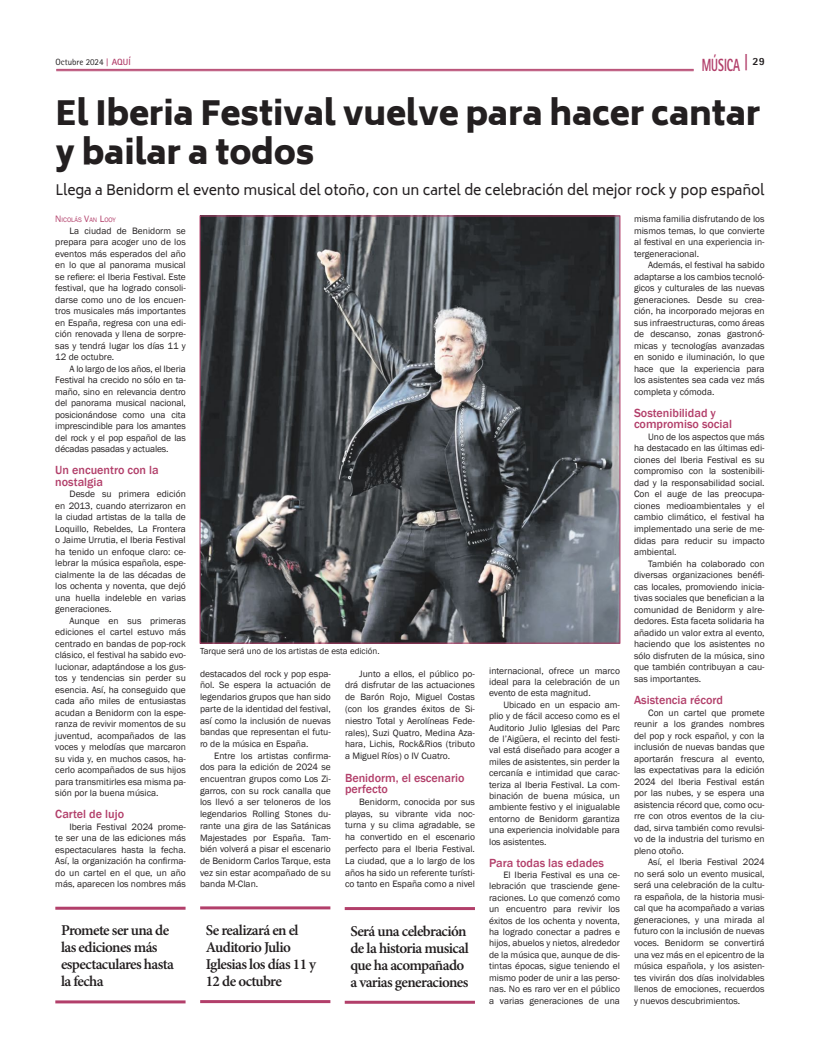
<style>
.page{position:relative;width:820px;height:1049px;background:#fff}
.page>*{position:absolute;margin:0;border:0;box-sizing:border-box;transform-origin:0 0}
.t1{font:900 33px/39.6px "Biryani";letter-spacing:-.01em;color:#231f20}
.t2{font:800 17.6px "Rotis Sans Serif Std";color:#b23f6a;scale:.64 1}
.t3{font:600 15px/17px "Minion Pro";letter-spacing:-.04em;color:#231f20}
.t4{font:14px "Biryani";letter-spacing:-.01em;color:#231f20}
.t5{font:500 12.1px/11.1px "Franklin Gothic";color:#b23f6a}
.t6{font:9.5px/11.5px "Franklin Gothic";color:#231f20;text-align:justify}
.t7{font:9px "Franklin Gothic";color:#231f20}
.t8{font:9px "Rotis Sans Serif Std";color:#231f20}
.t9{font:6.7px "Franklin Gothic";color:#b23f6a}
.s1{font-family:"Rotis Serif Std";font-weight:700;color:#b23f6a}
.s2{font-weight:700;color:#b23f6a}
.s3{font-size:18.2px}
.s4{font-size:9.5px}
</style>
<div class="page">
<img style="left:201px;top:217px;width:417px;height:425px">
<hr style="left:55px;top:907px;width:130px;height:3px;background:#b23f6a">
<hr style="left:55px;top:1000px;width:130px;height:3px;background:#b23f6a">
<hr style="left:200px;top:906px;width:130px;height:3px;background:#b23f6a">
<hr style="left:200px;top:1000px;width:130px;height:3px;background:#b23f6a">
<hr style="left:344px;top:907px;width:131px;height:3px;background:#b23f6a">
<hr style="left:344px;top:1001px;width:131px;height:3px;background:#b23f6a">
<hr style="left:56px;top:69px;width:637px;height:1px;background:#b23f6a">
<hr style="left:56px;top:71px;width:637px;height:1px;background:#b23f6a">
<p class="t8" style="left:55px;top:57px;width:77px">Octubre 2024 <span class="s1">|</span> <span class="s2">AQUÍ</span></p>
<h2 class="t2" style="left:701px;top:54px;width:100px">MÚSICA <span class="s3">|</span> <sup>29</sup></h2>
<h1 class="t1" style="left:55px;top:93px;width:706px">El Iberia Festival vuelve para hacer cantar y bailar a todos</h1>
<h3 class="t4" style="left:55px;top:182px;width:710px">Llega a Benidorm el evento musical del otoño, con un cartel de celebración del mejor rock y pop español</h3>
<p class="t9" style="left:55px;top:216px;width:62px"><span class="s4">N</span>ICOLÁS <span class="s4">V</span>AN <span class="s4">L</span>OOY</p>
<p class="t6" style="left:55px;top:225px;width:132px;text-indent:14px">La ciudad de Benidorm se prepara para acoger uno de los eventos más esperados del año en lo que al panorama musical se refiere: el Iberia Festival. Este festival, que ha logrado consoli&shy;darse como uno de los encuen&shy;tros musicales más importantes en España, regresa con una edi&shy;ción renovada y llena de sorpre&shy;sas y tendrá lugar los días 11 y 12 de octubre.</p>
<p class="t6" style="left:55px;top:363px;width:132px;text-indent:14px">A lo largo de los años, el Iberia Festival ha crecido no sólo en ta&shy;maño, sino en relevancia dentro del panorama musical nacional, posicionándose como una cita imprescindible para los amantes del rock y el pop español de las décadas pasadas y actuales.</p>
<p class="t5" style="left:55px;top:465px;width:105px">Un encuentro con la nostalgia</p>
<p class="t6" style="left:55px;top:488px;width:132px;text-indent:14px">Desde su primera edición en 2013, cuando aterrizaron en la ciudad artistas de la talla de Loquillo, Rebeldes, La Frontera o Jaime Urrutia, el Iberia Festival ha tenido un enfoque claro: ce&shy;lebrar la música española, espe&shy;cialmente la de las décadas de los ochenta y noventa, que dejó una huella indeleble en varias generaciones.</p>
<p class="t6" style="left:55px;top:615px;width:132px;text-indent:14px">Aunque en sus primeras ediciones el cartel estuvo más centrado en bandas de pop-rock clásico, el festival ha sabido evo&shy;lucionar, adaptándose a los gus&shy;tos y tendencias sin perder su esencia. Así, ha conseguido que cada año miles de entusiastas acudan a Benidorm con la espe&shy;ranza de revivir momentos de su juventud, acompañados de las voces y melodías que marcaron su vida y, en muchos casos, ha&shy;cerlo acompañados de sus hijos para transmitirles esa misma pa&shy;sión por la buena música.</p>
<p class="t5" style="left:55px;top:809px;width:70px">Cartel de lujo</p>
<p class="t6" style="left:55px;top:821px;width:132px;text-indent:14px">Iberia Festival 2024 prome&shy;te ser una de las ediciones más espectaculares hasta la fecha.<br>Así, la organización ha confirma&shy;do un cartel en el que, un año más, aparecen los nombres más</p>
<p class="t7" style="left:200px;top:645px;width:181px">Tarque será uno de los artistas de esta edición.</p>
<p class="t6" style="left:200px;top:668px;width:132px">destacados del rock y pop espa&shy;ñol. Se espera la actuación de legendarios grupos que han sido parte de la identidad del festival, así como la inclusión de nuevas bandas que representan el futu&shy;ro de la música en España.</p>
<p class="t6" style="left:200px;top:750px;width:132px;text-indent:14px">Entre los artistas confirma&shy;dos para la edición de 2024 se encuentran grupos como Los Zi&shy;garros, con su rock canalla que los llevó a ser teloneros de los legendarios Rolling Stones du&shy;rante una gira de las Satánicas Majestades por España. Tam&shy;bién volverá a pisar el escenario de Benidorm Carlos Tarque, esta vez sin estar acompañado de su banda M-Clan.</p>
<p class="t6" style="left:345px;top:668px;width:131px;line-height:11.8px;text-indent:14px">Junto a ellos, el público po&shy;drá disfrutar de las actuaciones de Barón Rojo, Miguel Costas (con los grandes éxitos de Si&shy;niestro Total y Aerolíneas Fede&shy;rales), Suzi Quatro, Medina Aza&shy;hara, Lichis, Rock&amp;Rios (tributo a Miguel Ríos) o IV Cuatro.</p>
<p class="t5" style="left:345px;top:772px;width:121px;line-height:11.4px">Benidorm, el escenario perfecto</p>
<p class="t6" style="left:345px;top:796px;width:131px;line-height:11.8px;text-indent:14px">Benidorm, conocida por sus playas, su vibrante vida noc&shy;turna y su clima agradable, se ha convertido en el escenario perfecto para el Iberia Festival.<br>La ciudad, que a lo largo de los años ha sido un referente turísti&shy;co tanto en España como a nivel</p>
<h3 class="t3" style="left:61px;top:922px;width:114px">Promete ser una de las ediciones más espectaculares hasta la fecha</h3>
<h3 class="t3" style="left:206px;top:922px;width:112px">Se realizará en el<br>Auditorio Julio<br>Iglesias los días 11 y<br>12 de octubre</h3>
<h3 class="t3" style="left:350px;top:923px;width:120px">Será una celebración de la historia musical que ha acompañado a varias generaciones</h3>
<p class="t6" style="left:489px;top:665px;width:132px">internacional, ofrece un marco ideal para la celebración de un evento de esta magnitud.</p>
<p class="t6" style="left:489px;top:699px;width:132px;text-indent:14px">Ubicado en un espacio am&shy;plio y de fácil acceso como es el Auditorio Julio Iglesias del Parc de l’Aigüera, el recinto del festi&shy;val está diseñado para acoger a miles de asistentes, sin perder la cercanía e intimidad que carac&shy;teriza al Iberia Festival. La com&shy;binación de buena música, un ambiente festivo y el inigualable entorno de Benidorm garantiza una experiencia inolvidable para los asistentes.</p>
<p class="t5" style="left:489px;top:857px;width:116px">Para todas las edades</p>
<p class="t6" style="left:489px;top:869px;width:132px;text-indent:14px">El Iberia Festival es una ce&shy;lebración que trasciende gene&shy;raciones. Lo que comenzó como un encuentro para revivir los éxitos de los ochenta y noventa, ha logrado conectar a padres e hijos, abuelos y nietos, alrededor de la música que, aunque de dis&shy;tintas épocas, sigue teniendo el mismo poder de unir a las perso&shy;nas. No es raro ver en el público a varias generaciones de una</p>
<p class="t6" style="left:633px;top:213px;width:132px">misma familia disfrutando de los mismos temas, lo que convierte al festival en una experiencia in&shy;tergeneracional.</p>
<p class="t6" style="left:633px;top:259px;width:132px;text-indent:14px">Además, el festival ha sabido adaptarse a los cambios tecnoló&shy;gicos y culturales de las nuevas generaciones. Desde su crea&shy;ción, ha incorporado mejoras en sus infraestructuras, como áreas de descanso, zonas gastronó&shy;micas y tecnologías avanzadas en sonido e iluminación, lo que hace que la experiencia para los asistentes sea cada vez más completa y cómoda.</p>
<p class="t5" style="left:633px;top:408px;width:99px">Sostenibilidad y compromiso social</p>
<p class="t6" style="left:633px;top:431px;width:132px;text-indent:14px">Uno de los aspectos que más ha destacado en las últimas edi&shy;ciones del Iberia Festival es su compromiso con la sostenibili&shy;dad y la responsabilidad social.<br>Con el auge de las preocupa&shy;ciones medioambientales y el cambio climático, el festival ha implementado una serie de me&shy;didas para reducir su impacto ambiental.</p>
<p class="t6" style="left:633px;top:558px;width:132px;text-indent:14px">También ha colaborado con diversas organizaciones benéfi&shy;cas locales, promoviendo inicia&shy;tivas sociales que benefician a la comunidad de Benidorm y alre&shy;dedores. Esta faceta solidaria ha añadido un valor extra al evento, haciendo que los asistentes no sólo disfruten de la música, sino que también contribuyan a cau&shy;sas importantes.</p>
<p class="t5" style="left:633px;top:694px;width:91px">Asistencia récord</p>
<p class="t6" style="left:633px;top:707px;width:132px;text-indent:14px">Con un cartel que promete reunir a los grandes nombres del pop y rock español, y con la inclusión de nuevas bandas que aportarán frescura al evento, las expectativas para la edición 2024 del Iberia Festival están por las nubes, y se espera una asistencia récord que, como ocu&shy;rre con otros eventos de la ciu&shy;dad, sirva también como revulsi&shy;vo de la industria del turismo en pleno otoño.</p>
<p class="t6" style="left:633px;top:856px;width:132px;text-indent:14px">Así, el Iberia Festival 2024 no será solo un evento musical, será una celebración de la cultu&shy;ra española, de la historia musi&shy;cal que ha acompañado a varias generaciones, y una mirada al futuro con la inclusión de nuevas voces. Benidorm se convertirá una vez más en el epicentro de la música española, y los asisten&shy;tes vivirán dos días inolvidables llenos de emociones, recuerdos y nuevos descubrimientos.</p>
</div>
